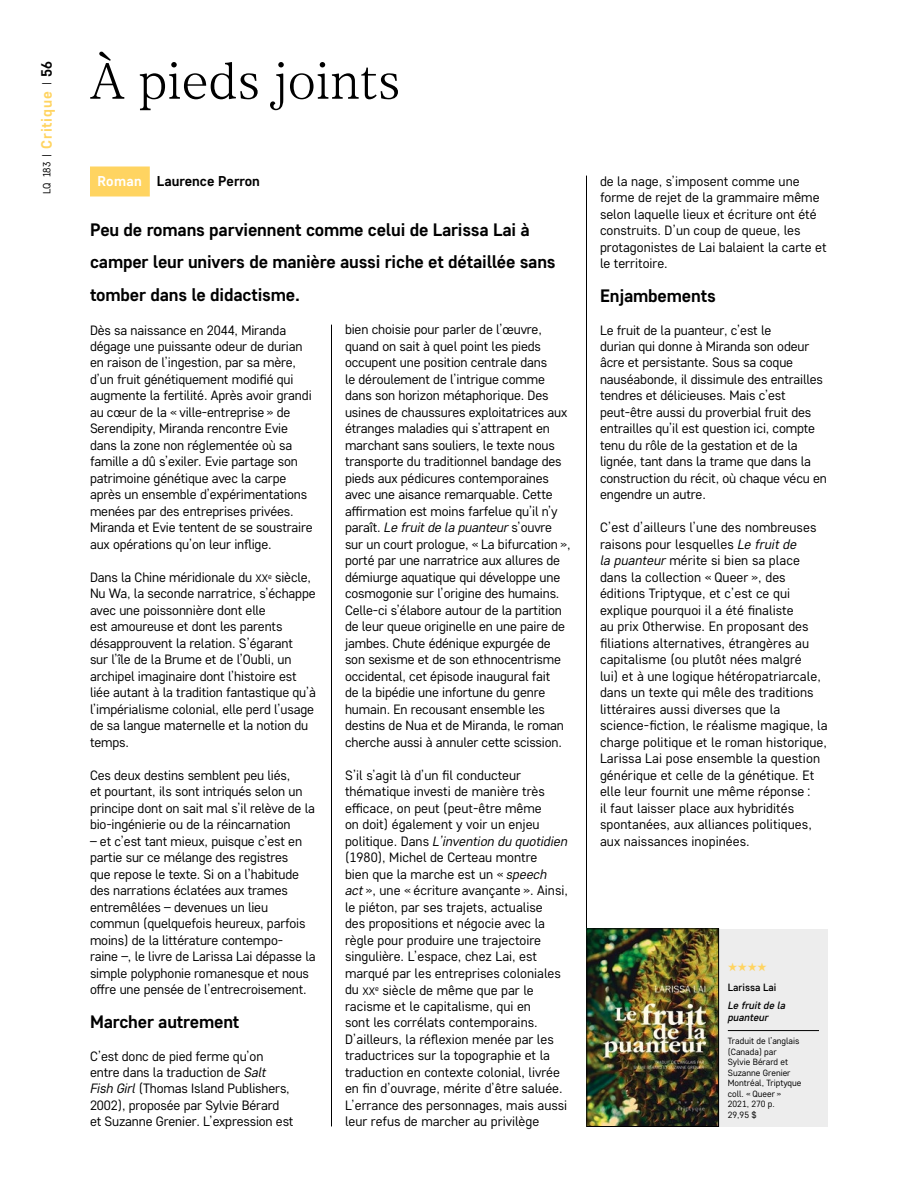
<style>
.page{position:relative;width:918px;height:1188px;background:#fff}
.page>*{position:absolute;margin:0;border:0;box-sizing:border-box;transform-origin:0 0}
.t1{font:300 51px "Core Serif N 25";letter-spacing:.01em;color:#000}
.t2{font:700 18px/33px "Core Sans D55";letter-spacing:-.01em;color:#000}
.t3{font:700 15px "Core Sans D55";letter-spacing:.05em;color:#ffd461}
.t4{font:700 14.25px "Core Sans D55";color:#000}
.t5{font:13.5px/16.5px "Core Sans D35";letter-spacing:-.01em;color:#000}
.t6{font:12px "Zapf Dingbats ITC";color:#ffd461}
.t7{font:italic 500 10.5px/12px "Core Sans D45";color:#000}
.t8{font:500 10.5px "Core Sans D45";color:#000}
.t9{font:9px/10.5px "Core Sans D35";color:#000}
.s1{font-family:"Core Sans D35";font-weight:400;font-size:10.5px;color:#000}
.s2{color:#000}
.s3{color:#fff}
.s4{font-family:"Core Sans D35 Regular SC800";font-size:10.8px}
.s5{font-style:italic}
</style>
<div class="page">
<div style="left:90px;top:166px;width:60px;height:30px;background:#ffd461"></div>
<hr style="left:331px;top:325px;width:1px;height:801px;background:#000">
<hr style="left:586px;top:176px;width:1px;height:950px;background:#000">
<div style="left:719px;top:929px;width:109px;height:198px;background:#ededed"></div>
<hr style="left:728px;top:1030px;width:91px;height:1px;background:#000">
<img style="left:588px;top:931px;width:129px;height:194px">
<div style="left:586px;top:929px;width:133px;height:198px;border:1px solid #000"></div>
<p class="t3" style="left:37px;top:194px;width:134px;rotate:-90deg"><span class="s1">LQ 183 |</span> Critique <span class="s1">|</span> <span class="s2">56</span></p>
<h1 class="t1" style="left:90px;top:49px;width:312px">À pieds joints</h1>
<p class="t4" style="left:97px;top:172px;width:164px"><span class="s3">Roman</span> Laurence Perron</p>
<h2 class="t2" style="left:90px;top:212px;width:467px">Peu de romans parviennent comme celui de Larissa Lai à camper leur univers de manière aussi riche et détaillée sans tomber dans le didactisme.</h2>
<p class="t5" style="left:90px;top:321px;width:224px">Dès sa naissance en 2044, Miranda dégage une puissante odeur de durian en raison de l’ingestion, par sa mère, d’un fruit génétiquement modifié qui augmente la fertilité. Après avoir grandi au cœur de la « ville-entreprise » de Serendipity, Miranda rencontre Evie dans la zone non réglementée où sa famille a dû s’exiler. Evie partage son patrimoine génétique avec la carpe après un ensemble d’expérimentations menées par des entreprises privées.<br>Miranda et Evie tentent de se soustraire aux opérations qu’on leur inflige.</p>
<p class="t5" style="left:90px;top:569px;width:228px">Dans la Chine méridionale du <span class="s4">XX</span><sup>e</sup> siècle, Nu Wa, la seconde narratrice, s’échappe avec une poissonnière dont elle<br>est amoureuse et dont les parents désapprouvent la relation. S’égarant<br>sur l’île de la Brume et de l’Oubli, un archipel imaginaire dont l’histoire est liée autant à la tradition fantastique qu’à l’impérialisme colonial, elle perd l’usage de sa langue maternelle et la notion du temps.</p>
<p class="t5" style="left:90px;top:767px;width:226px">Ces deux destins semblent peu liés,<br>et pourtant, ils sont intriqués selon un principe dont on sait mal s’il relève de la bio-ingénierie ou de la réincarnation</p>
<p class="t5" style="left:90px;top:833px;width:227px">– et c’est tant mieux, puisque c’est en partie sur ce mélange des registres<br>que repose le texte. Si on a l’habitude des narrations éclatées aux trames entremêlées – devenues un lieu commun (quelquefois heureux, parfois moins) de la littérature contempo-<br>raine –, le livre de Larissa Lai dépasse la simple polyphonie romanesque et nous offre une pensée de l’entrecroisement.</p>
<h2 class="t2" style="left:90px;top:1004px;width:151px">Marcher autrement</h2>
<p class="t5" style="left:90px;top:1047px;width:205px">C’est donc de pied ferme qu’on entre dans la traduction de <span class="s5">Salt<br>Fish Girl</span> (Thomas Island Publishers, 2002), proposée par Sylvie Bérard et Suzanne Grenier. L’expression est</p>
<p class="t5" style="left:345px;top:321px;width:227px">bien choisie pour parler de l’œuvre, quand on sait à quel point les pieds occupent une position centrale dans<br>le déroulement de l’intrigue comme dans son horizon métaphorique. Des usines de chaussures exploitatrices aux étranges maladies qui s’attrapent en marchant sans souliers, le texte nous transporte du traditionnel bandage des pieds aux pédicures contemporaines avec une aisance remarquable. Cette affirmation est moins farfelue qu’il n’y paraît. <span class="s5">Le fruit de la puanteur</span> s’ouvre sur un court prologue, « La bifurcation », porté par une narratrice aux allures de démiurge aquatique qui développe une cosmogonie sur l’origine des humains.<br>Celle-ci s’élabore autour de la partition de leur queue originelle en une paire de jambes. Chute édénique expurgée de son sexisme et de son ethnocentrisme occidental, cet épisode inaugural fait<br>de la bipédie une infortune du genre humain. En recousant ensemble les destins de Nua et de Miranda, le roman cherche aussi à annuler cette scission.</p>
<p class="t5" style="left:345px;top:767px;width:224px">S’il s’agit là d’un fil conducteur thématique investi de manière très efficace, on peut (peut-être même<br>on doit) également y voir un enjeu politique. Dans <span class="s5">L’invention du quotidien </span>(1980), Michel de Certeau montre<br>bien que la marche est un « <span class="s5">speech act</span> », une « écriture avançante ». Ainsi, le piéton, par ses trajets, actualise<br>des propositions et négocie avec la règle pour produire une trajectoire singulière. L’espace, chez Lai, est marqué par les entreprises coloniales du <span class="s4">XX</span><sup>e</sup> siècle de même que par le racisme et le capitalisme, qui en<br>sont les corrélats contemporains.<br>D’ailleurs, la réflexion menée par les traductrices sur la topographie et la traduction en contexte colonial, livrée en fin d’ouvrage, mérite d’être saluée.<br>L’errance des personnages, mais aussi leur refus de marcher au privilège</p>
<p class="t5" style="left:600px;top:173px;width:228px">de la nage, s’imposent comme une forme de rejet de la grammaire même selon laquelle lieux et écriture ont été construits. D’un coup de queue, les protagonistes de Lai balaient la carte et le territoire.</p>
<h2 class="t2" style="left:600px;top:278px;width:117px">Enjambements</h2>
<p class="t5" style="left:600px;top:321px;width:229px">Le fruit de la puanteur, c’est le<br>durian qui donne à Miranda son odeur âcre et persistante. Sous sa coque nauséabonde, il dissimule des entrailles tendres et délicieuses. Mais c’est peut-être aussi du proverbial fruit des entrailles qu’il est question ici, compte tenu du rôle de la gestation et de la lignée, tant dans la trame que dans la construction du récit, où chaque vécu en engendre un autre.</p>
<p class="t5" style="left:600px;top:519px;width:229px">C’est d’ailleurs l’une des nombreuses raisons pour lesquelles <span class="s5">Le fruit de<br>la puanteur</span> mérite si bien sa place dans la collection « Queer », des éditions Triptyque, et c’est ce qui explique pourquoi il a été finaliste<br>au prix Otherwise. En proposant des filiations alternatives, étrangères au capitalisme (ou plutôt nées malgré<br>lui) et à une logique hétéropatriarcale, dans un texte qui mêle des traditions littéraires aussi diverses que la science-fiction, le réalisme magique, la charge politique et le roman historique, Larissa Lai pose ensemble la question générique et celle de la génétique. Et elle leur fournit une même réponse :<br>il faut laisser place aux hybridités spontanées, aux alliances politiques, aux naissances inopinées.</p>
<p class="t6" style="left:728px;top:961px;width:41px">★★★★</p>
<p class="t8" style="left:728px;top:981px;width:50px">Larissa Lai</p>
<p class="t7" style="left:728px;top:999px;width:59px">Le fruit de la puanteur</p>
<p class="t9" style="left:728px;top:1036px;width:75px">Traduit de l’anglais (Canada) par<br>Sylvie Bérard et<br>Suzanne Grenier<br>Montréal, Triptyque coll. « Queer »<br>2021, 270 p.<br>29,95 $</p>
</div>
